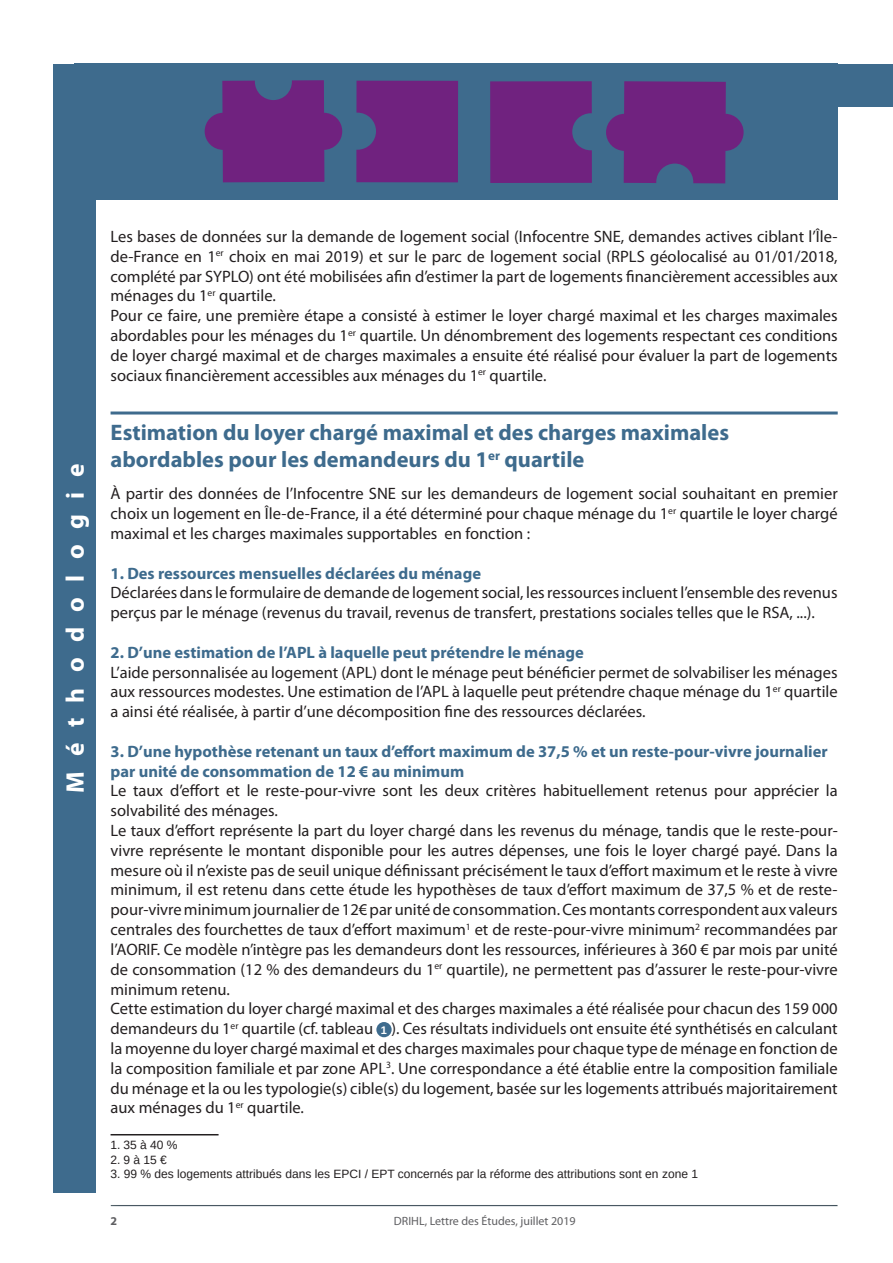
<style>
.page{position:relative;width:893px;height:1263px;background:#fff}
.page>*{position:absolute;margin:0;border:0;box-sizing:border-box;transform-origin:0 0}
.t1{font:700 25.5px "Myriad Pro";letter-spacing:.6em;color:#fff}
.t2{font:700 22.5px/27px "Myriad Pro";color:#3e6b8d}
.t3{font:16.5px/19.8px "Myriad Pro";color:#231f20;text-align:justify}
.t4{font:700 16.5px/19.8px "Myriad Pro";color:#3e6b8d}
.note_bas_page{font:12px "Liberation Sans";color:#231f20}
.t5{font:12px "Myriad Pro";color:#5f5f62}
.t6{font:700 12px "Myriad Pro";color:#5f5f62}
.t7{font:700 11.1px "Liberation Sans";color:#fff}
</style>
<div class="page">
<hr style="left:110px;top:1203px;width:730px;height:4px;background:#3e6b8d;opacity:.75">
<hr style="left:111px;top:411px;width:727px;height:3px;background:#3e6b8d">
<div style="left:376px;top:1022px;width:16px;height:15px;background:#3e6b8d;border-radius:50%"></div>
<hr style="left:111px;top:1134px;width:108px;height:1px;background:#231f20">
<div style="left:53px;top:64px;width:43px;height:1128px;background:#3e6b8d"></div>
<div style="left:74px;top:64px;width:764px;height:136px;background:#3e6b8d"></div>
<svg style="left:222px;top:80px;width:102px;height:102px;background:#6c277f"></svg>
<div style="left:305px;top:113px;width:37px;height:37px;background:#70227f;border-radius:50%"></div>
<div style="left:205px;top:113px;width:37px;height:37px;background:#70227f;border-radius:50%"></div>
<svg style="left:356px;top:81px;width:102px;height:101px;background:#6c267f"></svg>
<svg style="left:490px;top:81px;width:102px;height:102px;background:#6c267f"></svg>
<svg style="left:624px;top:81px;width:102px;height:102px;background:#6c2780"></svg>
<div style="left:706px;top:114px;width:38px;height:37px;background:#70227f;border-radius:50%"></div>
<div style="left:606px;top:114px;width:37px;height:37px;background:#70227f;border-radius:50%"></div>
<div style="left:816px;top:64px;width:77px;height:42px;background:#3e6b8d"></div>
<p class="t1" style="left:59px;top:793px;width:331px;rotate:-90deg">Méthodologie</p>
<p class="t3" style="left:111px;top:226px;width:729px">Les bases de données sur la demande de logement social (Infocentre SNE, demandes actives ciblant l’Île&shy;de-France en 1<sup>er</sup> choix en mai 2019) et sur le parc de logement social (RPLS géolocalisé au 01/01/2018, complété par SYPLO) ont été mobilisées afin d’estimer la part de logements financièrement accessibles aux ménages du 1<sup>er</sup> quartile.</p>
<p class="t3" style="left:111px;top:305px;width:729px">Pour ce faire, une première étape a consisté à estimer le loyer chargé maximal et les charges maximales abordables pour les ménages du 1<sup>er</sup> quartile. Un dénombrement des logements respectant ces conditions de loyer chargé maximal et de charges maximales a ensuite été réalisé pour évaluer la part de logements sociaux financièrement accessibles aux ménages du 1<sup>er</sup> quartile.</p>
<p class="t2" style="left:111px;top:418px;width:620px">Estimation du loyer chargé maximal et des charges maximales abordables pour les demandeurs du 1<sup>er</sup> quartile</p>
<p class="t3" style="left:111px;top:484px;width:729px">À partir des données de l’Infocentre SNE sur les demandeurs de logement social souhaitant en premier choix un logement en Île-de-France, il a été déterminé pour chaque ménage du 1<sup>er</sup> quartile le loyer chargé maximal et les charges maximales supportables en fonction :</p>
<p class="t4" style="left:111px;top:563px;width:372px">1. Des ressources mensuelles déclarées du ménage</p>
<p class="t3" style="left:111px;top:583px;width:728px">Déclarées dans le formulaire de demande de logement social, les ressources incluent l’ensemble des revenus perçus par le ménage (revenus du travail, revenus de transfert, prestations sociales telles que le RSA, ...).</p>
<p class="t4" style="left:111px;top:642px;width:475px">2. D’une estimation de l’APL à laquelle peut prétendre le ménage</p>
<p class="t3" style="left:111px;top:662px;width:729px">L’aide personnalisée au logement (APL) dont le ménage peut bénéficier permet de solvabiliser les ménages aux ressources modestes. Une estimation de l’APL à laquelle peut prétendre chaque ménage du 1<sup>er</sup> quartile a ainsi été réalisée, à partir d’une décomposition fine des ressources déclarées.</p>
<p class="t4" style="left:111px;top:741px;width:719px">3. D’une hypothèse retenant un taux d’effort maximum de 37,5 % et un reste-pour-vivre journalier par unité de consommation de 12 € au minimum</p>
<p class="t3" style="left:111px;top:781px;width:729px">Le taux d’effort et le reste-pour-vivre sont les deux critères habituellement retenus pour apprécier la solvabilité des ménages.</p>
<p class="t3" style="left:111px;top:820px;width:729px">Le taux d’effort représente la part du loyer chargé dans les revenus du ménage, tandis que le reste-pour&shy;vivre représente le montant disponible pour les autres dépenses, une fois le loyer chargé payé. Dans la mesure où il n’existe pas de seuil unique définissant précisément le taux d’effort maximum et le reste à vivre minimum, il est retenu dans cette étude les hypothèses de taux d’effort maximum de 37,5 % et de reste&shy;pour-vivre minimum journalier de 12€ par unité de consommation. Ces montants correspondent aux valeurs centrales des fourchettes de taux d’effort maximum<sup>1</sup> et de reste-pour-vivre minimum<sup>2</sup> recommandées par l’AORIF. Ce modèle n’intègre pas les demandeurs dont les ressources, inférieures à 360 € par mois par unité de consommation (12 % des demandeurs du 1<sup>er</sup> quartile), ne permettent pas d’assurer le reste-pour-vivre minimum retenu.</p>
<p class="t3" style="left:111px;top:998px;width:728px">Cette estimation du loyer chargé maximal et des charges maximales a été réalisée pour chacun des 159 000 demandeurs du 1<sup>er</sup> quartile (cf. tableau</p>
<p class="t3" style="left:111px;top:1018px;width:729px;text-indent:281px">). Ces résultats individuels ont ensuite été synthétisés en calculant la moyenne du loyer chargé maximal et des charges maximales pour chaque type de ménage en fonction de la composition familiale et par zone APL<sup>3</sup>. Une correspondance a été établie entre la composition familiale du ménage et la ou les typologie(s) cible(s) du logement, basée sur les logements attribués majoritairement aux ménages du 1<sup>er</sup> quartile.</p>
<p class="note_bas_page" style="left:111px;top:1137px;width:69px">1. 35 à 40 %</p>
<p class="note_bas_page" style="left:111px;top:1152px;width:58px">2. 9 à 15 €</p>
<p class="note_bas_page" style="left:111px;top:1166px;width:589px">3. 99 % des logements attribués dans les EPCI / EPT concernés par la réforme des attributions sont en zone 1</p>
<p class="t7" style="left:381px;top:1022px;width:8px">1</p>
<p class="t6" style="left:111px;top:1213px;width:8px">2</p>
<p class="t5" style="left:394px;top:1213px;width:183px">DRIHL, Lettre des Études, juillet 2019</p>
</div>
